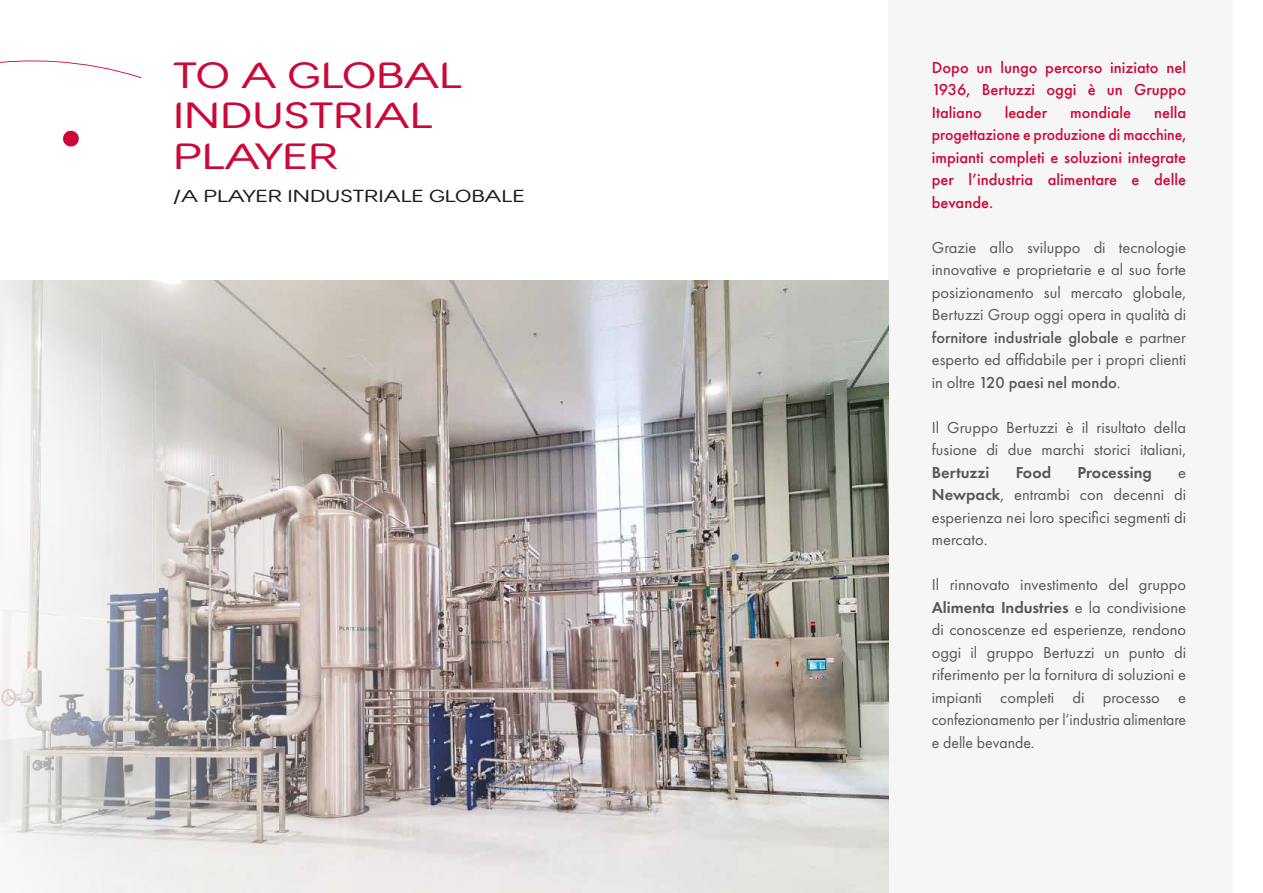
<style>
.page{position:relative;width:1263px;height:893px;background:#fff}
.page>*{position:absolute;margin:0;border:0;box-sizing:border-box;transform-origin:0 0}
.t1{font:300 34.5px/40.5px "Avayo";color:#cc0839}
.t2{font:16.5px/22.5px "Futura PT";color:#575756;text-align:justify}
.t3{font:500 16.5px/22.5px "Futura PT";color:#cc0839;text-align:justify}
.t4{font:300 16.5px "Avayo";color:#1d1d1b}
.t5{font:600 16.5px "Futura PT";color:#575756}
.s1{font-weight:500}
.s2{font-weight:600}
</style>
<div class="page">
<div style="left:889px;top:0;width:344px;height:893px;background:#f6f6f6"></div>
<img style="left:0;top:280px;width:889px;height:613px">
<svg style="left:63px;top:130px;width:16px;height:17px"></svg>
<svg style="left:0;top:60px;width:142px;height:18px"></svg>
<h1 class="t1" style="left:173px;top:54px;width:290px">TO A GLOBAL<br>INDUSTRIAL<br>PLAYER</h1>
<p class="t4" style="left:173px;top:185px;width:353px">/A PLAYER INDUSTRIALE GLOBALE</p>
<p class="t3" style="left:932px;top:56px;width:256px">Dopo un lungo percorso iniziato nel 1936, Bertuzzi oggi è un Gruppo Italiano</p>
<p class="t3" style="left:932px;top:101px;width:256px;text-indent:222px">nella progettazione e produzione di macchine, impianti completi e soluzioni integrate per l’industria alimentare e delle bevande.</p>
<p class="t2" style="left:932px;top:236px;width:256px">Grazie allo sviluppo di tecnologie innovative e proprietarie e al suo forte posizionamento sul mercato globale, Bertuzzi Group oggi opera in qualità di <span class="s1">fornitore industriale globale</span> e partner esperto ed affidabile per i propri clienti in oltre <span class="s1">120 paesi nel mondo</span>.</p>
<p class="t2" style="left:932px;top:416px;width:256px">Il Gruppo Bertuzzi è il risultato della fusione di due marchi storici italiani,</p>
<p class="t5" style="left:932px;top:462px;width:59px">Bertuzzi</p>
<p class="t5" style="left:1016px;top:462px;width:37px">Food</p>
<p class="t5" style="left:1077px;top:462px;width:76px">Processing</p>
<p class="t3" style="left:1005px;top:101px;width:44px">leader</p>
<p class="t3" style="left:1070px;top:101px;width:63px">mondiale</p>
<p class="t2" style="left:932px;top:461px;width:256px;text-indent:246px">e <span class="s2">Newpack</span>, entrambi con decenni di esperienza nei loro specifici segmenti di mercato.</p>
<p class="t2" style="left:932px;top:573px;width:256px">Il rinnovato investimento del gruppo <span class="s2">Alimenta Industries</span> e la condivisione di conoscenze ed esperienze, rendono oggi il gruppo Bertuzzi un punto di riferimento per la fornitura di soluzioni e impianti completi di processo e confezionamento per l’industria alimentare e delle bevande.</p>
</div>
